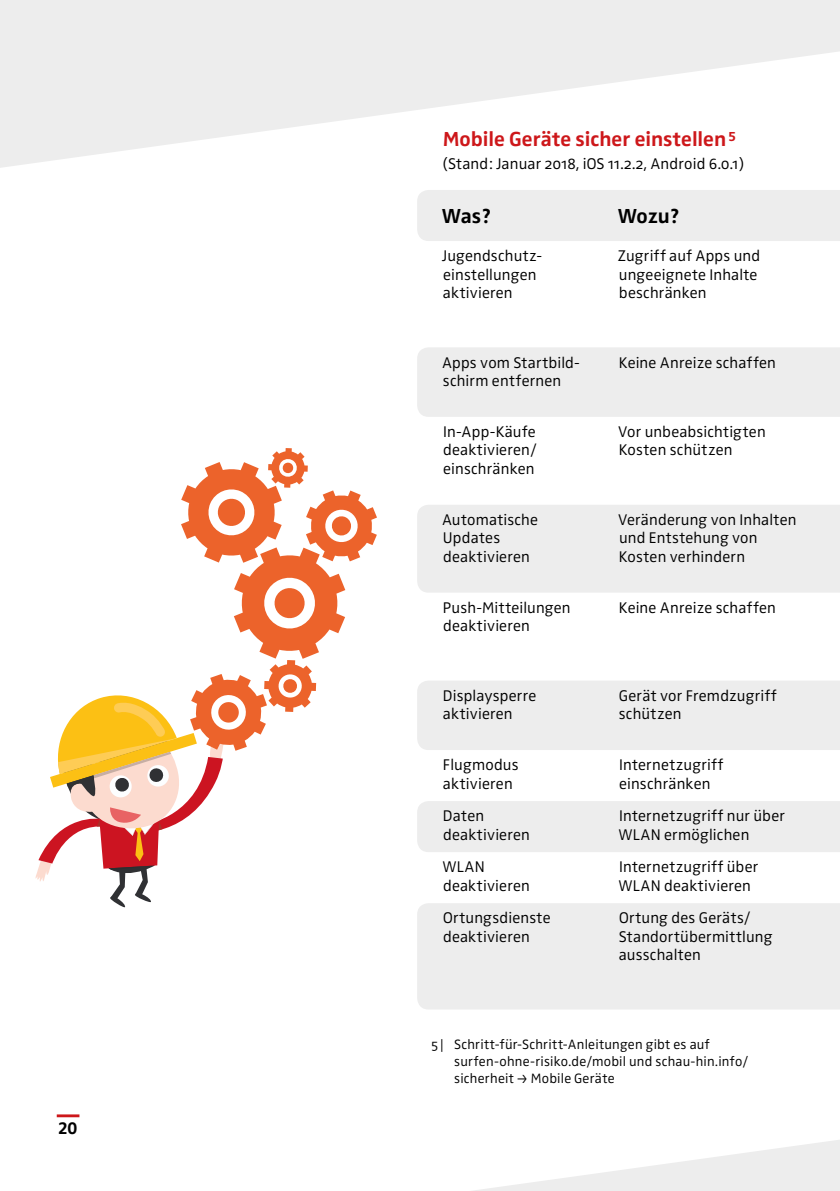
<style>
.page{position:relative;width:840px;height:1191px;background:#fff}
.page>*{position:absolute;margin:0;border:0;box-sizing:border-box;transform-origin:0 0}
.t1{font:700 21px "Zwo OT";color:#cd171a}
.t2{font:700 21px "Zwo OT";color:#000}
.t3{font:700 18px "Zwo OT";color:#000}
.t4{font:300 16px/18.4px "Zwo OT";letter-spacing:.01em;color:#000}
.t5{font:300 14px/17px "Zwo OT";letter-spacing:.015em;color:#000}
.s1{font-weight:600}
</style>
<div class="page">
<svg style="left:473px;top:1140px;width:366px;height:51px;fill:#f0f0f0"></svg>
<svg style="left:0;top:0;width:839px;height:168px;fill:#ededed"></svg>
<svg style="left:35px;top:448px;width:342px;height:460px"></svg>
<div style="left:417px;top:190px;width:422px;height:51px;background:#ededed"></div>
<div style="left:417px;top:347px;width:422px;height:70px;background:#ededed"></div>
<div style="left:417px;top:505px;width:422px;height:87px;background:#ededed"></div>
<div style="left:417px;top:681px;width:422px;height:69px;background:#ededed"></div>
<div style="left:417px;top:801px;width:422px;height:51px;background:#ededed"></div>
<div style="left:417px;top:903px;width:422px;height:106px;background:#ededed"></div>
<hr style="left:57px;top:1114px;width:22px;height:3px;background:#cd171a">
<p class="t3" style="left:58px;top:1117px;width:21px">20</p>
<h1 class="t1" style="left:442px;top:127px;width:294px">Mobile Geräte sicher einstellen<span class="s1">5</span></h1>
<p class="t4" style="left:442px;top:154px;width:304px">(Stand: Januar 2018, iOS 11.2.2, Android 6.0.1)</p>
<h1 class="t2" style="left:441px;top:203px;width:51px">Was?</h1>
<h1 class="t2" style="left:617px;top:203px;width:63px">Wozu?</h1>
<p class="t4" style="left:441px;top:247px;width:100px">Jugendschutz&shy;einstellungen aktivieren</p>
<p class="t4" style="left:617px;top:247px;width:144px">Zugriff auf Apps und ungeeignete Inhalte beschränken</p>
<p class="t4" style="left:442px;top:353px;width:139px">Apps vom Startbild&shy;schirm entfernen</p>
<p class="t4" style="left:618px;top:353px;width:158px">Keine Anreize schaffen</p>
<p class="t4" style="left:443px;top:423px;width:95px;text-align:justify">In-App-Käufe deaktivieren/ einschränken</p>
<p class="t4" style="left:617px;top:423px;width:149px">Vor unbeabsichtigten<br>Kosten schützen</p>
<p class="t4" style="left:442px;top:511px;width:98px">Automatische<br>Updates deaktivieren</p>
<p class="t4" style="left:617px;top:511px;width:180px">Veränderung von Inhalten und Entstehung von<br>Kosten verhindern</p>
<p class="t4" style="left:442px;top:598px;width:129px">Push-Mitteilungen deaktivieren</p>
<p class="t4" style="left:618px;top:598px;width:158px">Keine Anreize schaffen</p>
<p class="t4" style="left:442px;top:686px;width:95px">Displaysperre aktivieren</p>
<p class="t4" style="left:618px;top:686px;width:159px">Gerät vor Fremdzugriff schützen</p>
<p class="t4" style="left:442px;top:756px;width:77px">Flugmodus aktivieren</p>
<p class="t4" style="left:618px;top:756px;width:106px">Internetzugriff einschränken</p>
<p class="t4" style="left:442px;top:807px;width:88px">Daten deaktivieren</p>
<p class="t4" style="left:618px;top:807px;width:168px">Internetzugriff nur über<br>WLAN ermöglichen</p>
<p class="t4" style="left:442px;top:858px;width:89px">WLAN deaktivieren</p>
<p class="t4" style="left:618px;top:858px;width:141px">Internetzugriff über<br>WLAN deaktivieren</p>
<p class="t4" style="left:443px;top:909px;width:109px">Ortungsdienste deaktivieren</p>
<p class="t4" style="left:618px;top:909px;width:155px">Ortung des Geräts/<br>Standortübermittlung ausschalten</p>
<p class="t5" style="left:454px;top:1036px;width:295px;text-indent:-24px">5 | Schritt-für-Schritt-Anleitungen gibt es auf surfen-ohne-risiko.de/mobil und schau-hin.info/ sicherheit → Mobile Geräte</p>
</div>
